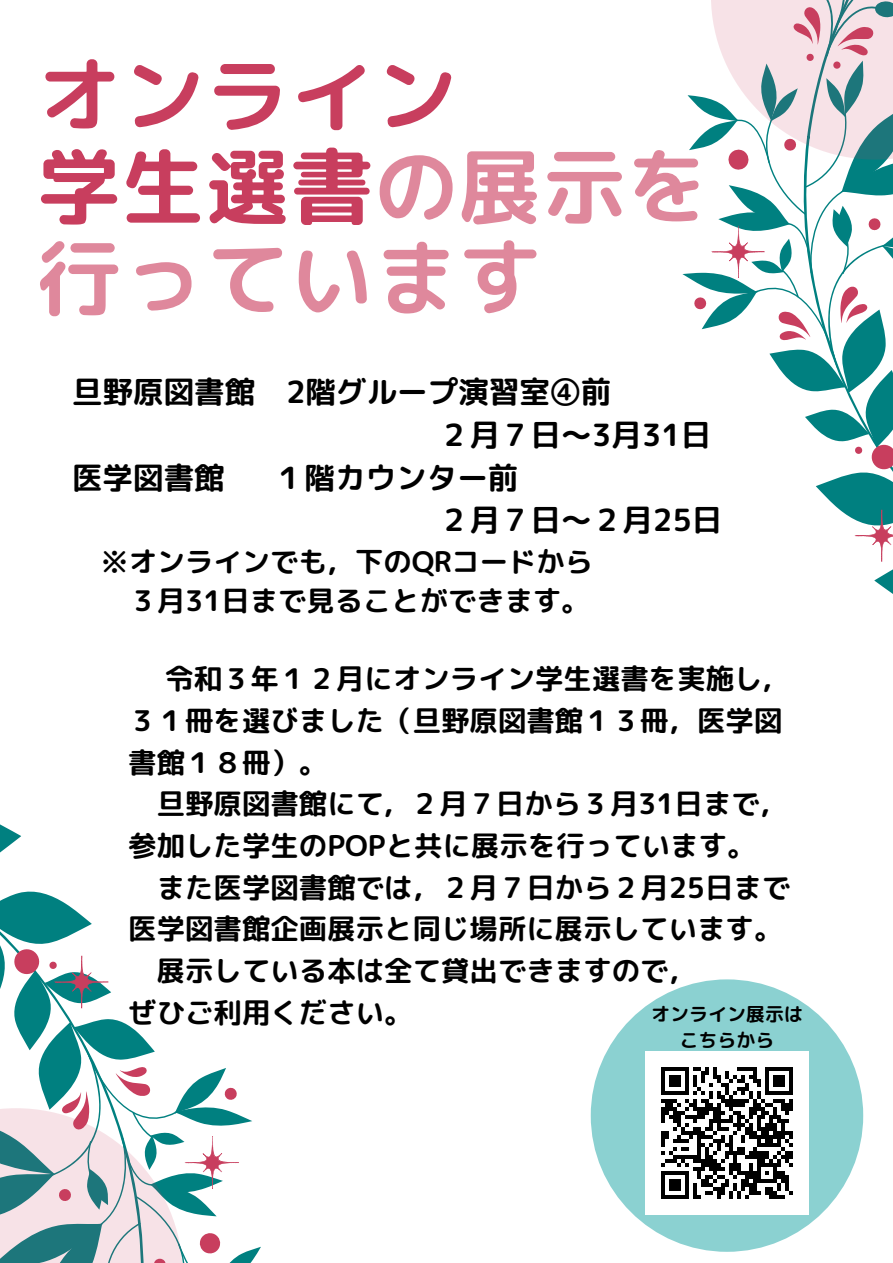
<style>
.page{position:relative;width:893px;height:1263px;background:#fff}
.page>*{position:absolute;margin:0;border:0;box-sizing:border-box;transform-origin:0 0}
.t1{font:83.4px "rounded mplus 1 p bold";letter-spacing:.01em;color:#c83e5e}
.t2{font:83.4px "rounded mplus 1 p bold";letter-spacing:.01em;color:#df889c}
.t3{font:30.53px "rounded mplus 1 p bold";color:#000}
.t4{font:28.42px/41.6px "rounded mplus 1 p bold";color:#000}
.t5{font:28.28px "rounded mplus 1 p bold";color:#000}
.t6{font:18.98px "rounded mplus 1 p bold";color:#000}
.s1{color:#df889c}
</style>
<div class="page">
<svg style="left:0;top:824px;width:21px;height:29px"></svg>
<svg style="left:0;top:891px;width:261px;height:372px"></svg>
<svg style="left:682px;top:0;width:211px;height:594px"></svg>
<div style="left:591px;top:979px;width:272px;height:273px;background:#8bd1d1;border-radius:50%"></div>
<img style="left:645px;top:1051px;width:163px;height:164px">
<p class="t1" style="left:37px;top:36px;width:422px">オンライン</p>
<p class="t1" style="left:37px;top:128px;width:675px">学生選書<span class="s1">の展示を</span></p>
<p class="t2" style="left:37px;top:219px;width:506px">行っています</p>
<p class="t3" style="left:72px;top:370px;width:540px">旦野原図書館 2階グループ演習室④前</p>
<p class="t3" style="left:439px;top:413px;width:274px">２月７日～3月31日</p>
<p class="t3" style="left:72px;top:456px;width:154px">医学図書館</p>
<p class="t3" style="left:274px;top:456px;width:246px">１階カウンター前</p>
<p class="t3" style="left:439px;top:499px;width:285px">２月７日～２月25日</p>
<p class="t5" style="left:100px;top:542px;width:494px">※オンラインでも，下のQRコードから</p>
<p class="t5" style="left:129px;top:581px;width:462px">３月31日まで見ることができます。</p>
<p class="t4" style="left:128px;top:658px;width:656px;text-indent:37px">令和３年１２月にオンライン学生選書を実施し,<br>３１冊を選びました（旦野原図書館１３冊，医学図書館１８冊）。</p>
<p class="t4" style="left:128px;top:783px;width:661px;text-indent:28px">旦野原図書館にて, ２月７日から３月31日まで，参加した学生のPOPと共に展示を行っています。</p>
<p class="t4" style="left:128px;top:866px;width:663px;text-align:right">また医学図書館では，２月７日から２月25日まで医学図書館企画展示と同じ場所に展示しています。</p>
<p class="t4" style="left:157px;top:949px;width:542px">展示している本は全て貸出できますので，</p>
<p class="t4" style="left:128px;top:991px;width:286px">ぜひご利用ください。</p>
<p class="t6" style="left:651px;top:1001px;width:153px">オンライン展示は</p>
<p class="t6" style="left:679px;top:1027px;width:96px">こちらから</p>
</div>
